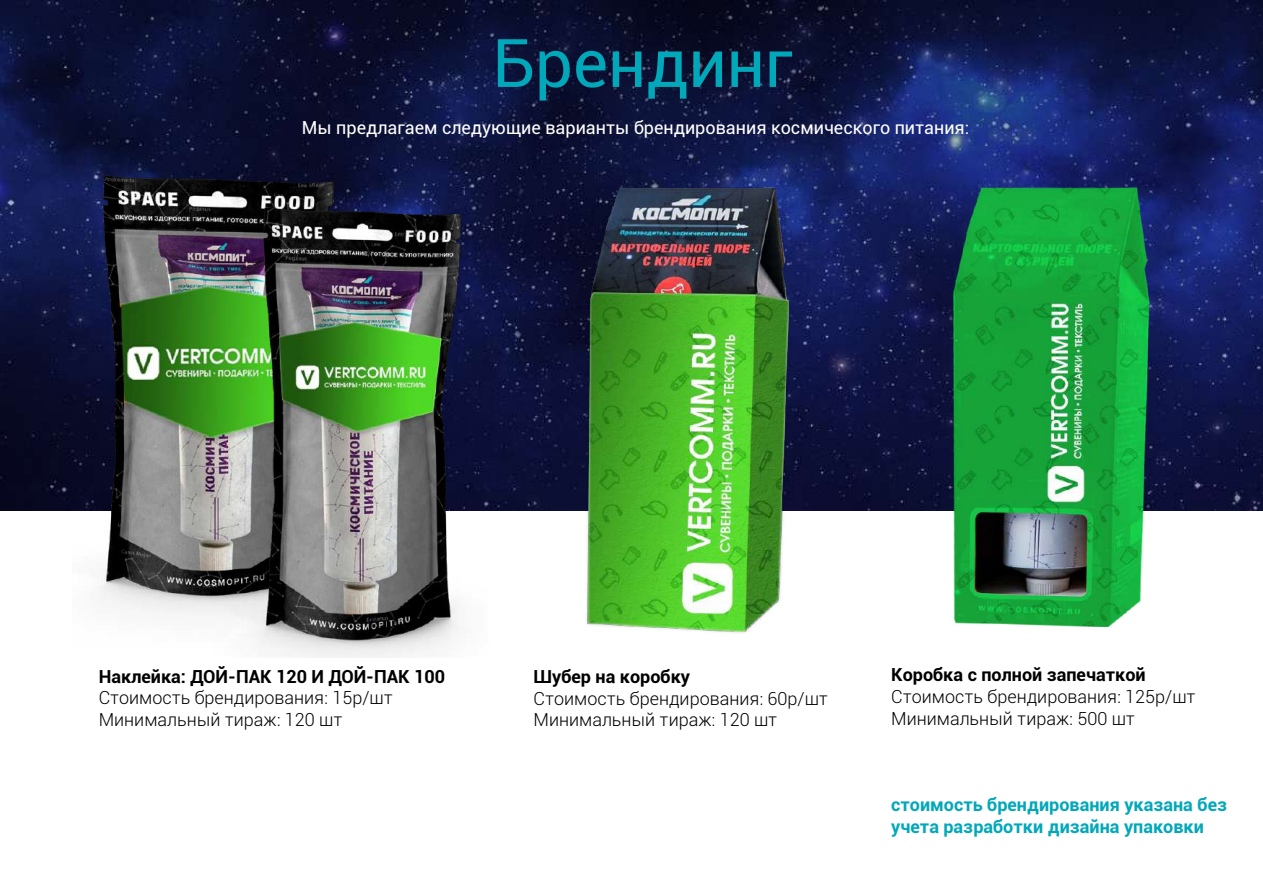
<style>
.page{position:relative;width:1263px;height:893px;background:#fff}
.page>*{position:absolute;margin:0;border:0;box-sizing:border-box;transform-origin:0 0}
.t1{font:67.05px "Roboto";color:#00a8ba}
.t2{font:300 18px/21.6px "Roboto";color:#000}
.t3{font:700 18px "Roboto";color:#000}
.t4{font:18px "Roboto";color:#fff}
.t5{font:700 18px/21.6px "Roboto";color:#00a8ba}
</style>
<div class="page">
<img style="left:0;top:0;width:1263px;height:510px">
<img style="left:544px;top:154px;width:280px;height:479px">
<img style="left:907px;top:154px;width:279px;height:473px">
<img style="left:73px;top:176px;width:280px;height:439px">
<img style="left:213px;top:183px;width:279px;height:474px">
<h1 class="t1" style="left:492px;top:16px;width:302px">Брендинг</h1>
<p class="t4" style="left:302px;top:115px;width:669px">Мы предлагаем следующие варианты брендирования космического питания:</p>
<p class="t3" style="left:99px;top:663px;width:348px">Наклейка: ДОЙ-ПАК 120 И ДОЙ-ПАК 100</p>
<p class="t2" style="left:99px;top:686px;width:296px">Стоимость брендирования: 15р/шт<br>Минимальный тираж: 120 шт</p>
<p class="t3" style="left:534px;top:664px;width:158px">Шубер на коробку</p>
<p class="t2" style="left:534px;top:687px;width:296px">Стоимость брендирования: 60р/шт<br>Минимальный тираж: 120 шт</p>
<p class="t3" style="left:891px;top:662px;width:256px">Коробка с полной запечаткой</p>
<p class="t2" style="left:891px;top:685px;width:306px">Стоимость брендирования: 125р/шт<br>Минимальный тираж: 500 шт</p>
<p class="t5" style="left:891px;top:793px;width:337px">стоимость брендирования указана без учета разработки дизайна упаковки</p>
</div>
